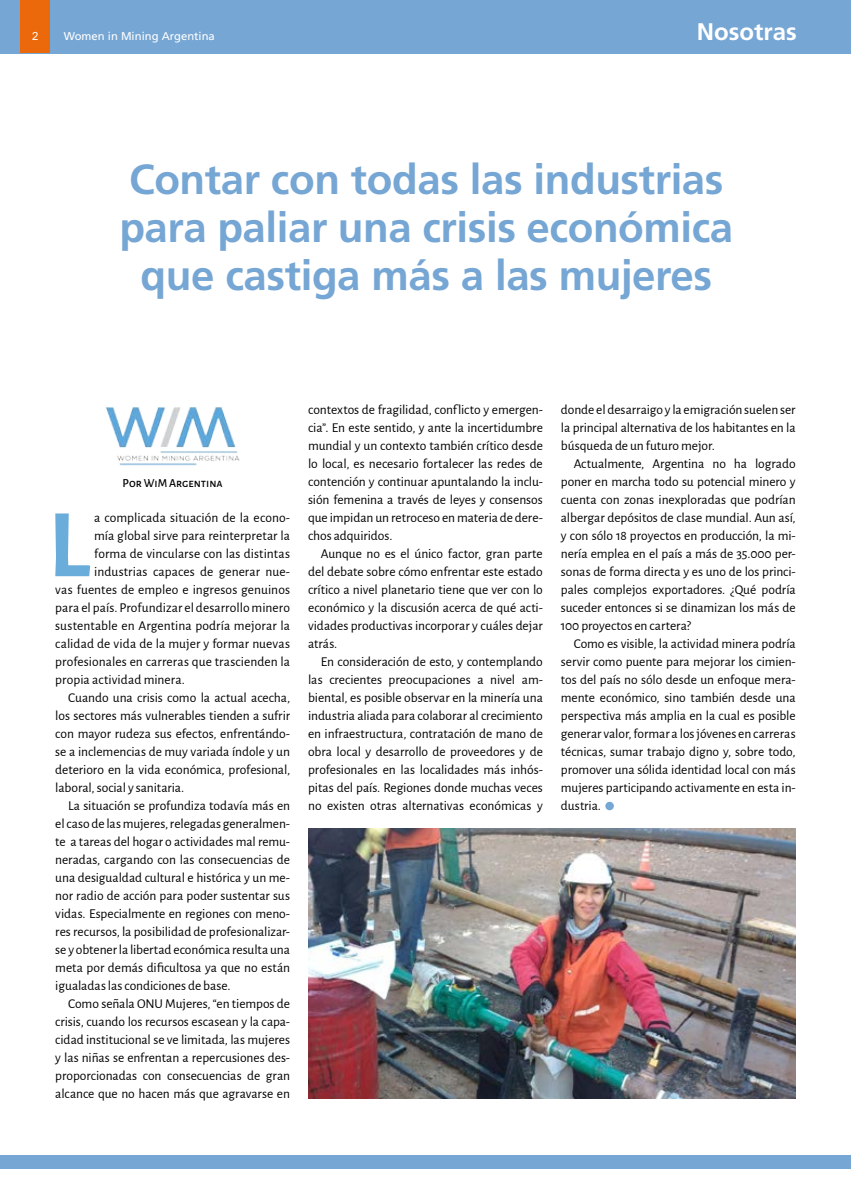
<style>
.page{position:relative;width:851px;height:1191px;background:#fff}
.page>*{position:absolute;margin:0;border:0;box-sizing:border-box;transform-origin:0 0}
.t1{font:700 97.35px "Alegreya Sans";color:#6aacda}
.t2{font:700 42px/48px "Frutiger LT Std";letter-spacing:-.01em;color:#76a6d4;text-align:center}
.t3{font:700 24px "Frutiger LT Std";color:#fff}
.t4{font:13.5px/18px "Alegreya Sans";color:#000;text-align:justify}
.t5{font:500 12px "Alegreya Sans SC";color:#000}
.t6{font:11.25px "Frutiger LT Std";color:#fff}
.t7{font:11.25px "Arial";color:#fff}
</style>
<div class="page">
<div style="left:0;top:0;width:850px;height:53px;background:#76a6d4"></div>
<hr style="left:850px;top:0;width:1px;height:53px;background:#76a6d4">
<div style="left:21px;top:0;width:29px;height:53px;background:#eb690b"></div>
<div style="left:0;top:1155px;width:850px;height:13px;background:#76a6d4"></div>
<div style="left:605px;top:801px;width:8px;height:9px;background:#76a6d4;border-radius:50%"></div>
<img style="left:106px;top:407px;width:134px;height:59px">
<img style="left:308px;top:828px;width:487px;height:270px">
<p class="t7" style="left:32px;top:28px;width:8px">2</p>
<p class="t6" style="left:64px;top:30px;width:152px">Women in Mining Argentina</p>
<h3 class="t3" style="left:696px;top:17px;width:101px">Nosotras</h3>
<h2 class="t2" style="left:119px;top:155px;width:615px">Contar con todas las industrias para paliar una crisis económica que castiga más a las mujeres</h2>
<p class="t5" style="left:123px;top:474px;width:102px">Por WiM Argentina</p>
<h1 class="t1" style="left:48px;top:473px;width:44px">L</h1>
<p class="t4" style="left:94px;top:508px;width:197px">a complicada situación de la econo-</p>
<p class="t4" style="left:94px;top:526px;width:197px">mía global sirve para reinterpretar la</p>
<p class="t4" style="left:94px;top:544px;width:197px">forma de vincularse con las distintas</p>
<p class="t4" style="left:94px;top:562px;width:197px">industrias capaces de generar nue-</p>
<p class="t4" style="left:55px;top:580px;width:236px">vas fuentes de empleo e ingresos genuinos</p>
<p class="t4" style="left:55px;top:598px;width:236px">para el país. Profundizar el desarrollo minero</p>
<p class="t4" style="left:55px;top:616px;width:236px">sustentable en Argentina podría mejorar la</p>
<p class="t4" style="left:55px;top:634px;width:236px">calidad de vida de la mujer y formar nuevas</p>
<p class="t4" style="left:55px;top:652px;width:236px">profesionales en carreras que trascienden la</p>
<p class="t4" style="left:55px;top:670px;width:131px">propia actividad minera.</p>
<p class="t4" style="left:68px;top:688px;width:223px">Cuando una crisis como la actual acecha,</p>
<p class="t4" style="left:55px;top:706px;width:236px">los sectores más vulnerables tienden a sufrir</p>
<p class="t4" style="left:55px;top:724px;width:236px">con mayor rudeza sus efectos, enfrentándo-</p>
<p class="t4" style="left:55px;top:742px;width:236px">se a inclemencias de muy variada índole y un</p>
<p class="t4" style="left:55px;top:760px;width:236px">deterioro en la vida económica, profesional,</p>
<p class="t4" style="left:55px;top:778px;width:130px">laboral, social y sanitaria.</p>
<p class="t4" style="left:68px;top:796px;width:223px">La situación se profundiza todavía más en</p>
<p class="t4" style="left:55px;top:814px;width:236px">el caso de las mujeres, relegadas generalmen-</p>
<p class="t4" style="left:55px;top:832px;width:236px">te a tareas del hogar o actividades mal remu-</p>
<p class="t4" style="left:55px;top:850px;width:236px">neradas, cargando con las consecuencias de</p>
<p class="t4" style="left:55px;top:868px;width:236px">una desigualdad cultural e histórica y un me-</p>
<p class="t4" style="left:55px;top:886px;width:236px">nor radio de acción para poder sustentar sus</p>
<p class="t4" style="left:55px;top:904px;width:236px">vidas. Especialmente en regiones con meno-</p>
<p class="t4" style="left:55px;top:922px;width:236px">res recursos, la posibilidad de profesionalizar-</p>
<p class="t4" style="left:55px;top:940px;width:236px">se y obtener la libertad económica resulta una</p>
<p class="t4" style="left:55px;top:958px;width:236px">meta por demás dificultosa ya que no están</p>
<p class="t4" style="left:55px;top:976px;width:177px">igualadas las condiciones de base.</p>
<p class="t4" style="left:68px;top:994px;width:223px">Como señala ONU Mujeres, “en tiempos de</p>
<p class="t4" style="left:55px;top:1012px;width:236px">crisis, cuando los recursos escasean y la capa-</p>
<p class="t4" style="left:55px;top:1030px;width:236px">cidad institucional se ve limitada, las mujeres</p>
<p class="t4" style="left:55px;top:1048px;width:236px">y las niñas se enfrentan a repercusiones des-</p>
<p class="t4" style="left:55px;top:1066px;width:236px">proporcionadas con consecuencias de gran</p>
<p class="t4" style="left:55px;top:1084px;width:236px">alcance que no hacen más que agravarse en</p>
<p class="t4" style="left:308px;top:400px;width:236px">contextos de fragilidad, conflicto y emergen&shy;cia”. En este sentido, y ante la incertidumbre mundial y un contexto también crítico desde lo local, es necesario fortalecer las redes de contención y continuar apuntalando la inclu&shy;sión femenina a través de leyes y consensos que impidan un retroceso en materia de dere&shy;chos adquiridos.</p>
<p class="t4" style="left:308px;top:544px;width:236px;text-indent:13px">Aunque no es el único factor, gran parte del debate sobre cómo enfrentar este estado crítico a nivel planetario tiene que ver con lo económico y la discusión acerca de qué acti&shy;vidades productivas incorporar y cuáles dejar atrás.</p>
<p class="t4" style="left:308px;top:652px;width:236px;text-indent:13px">En consideración de esto, y contemplando las crecientes preocupaciones a nivel am&shy;biental, es posible observar en la minería una industria aliada para colaborar al crecimiento en infraestructura, contratación de mano de obra local y desarrollo de proveedores y de profesionales en las localidades más inhós&shy;pitas del país. Regiones donde muchas veces no existen otras alternativas económicas y</p>
<p class="t4" style="left:561px;top:400px;width:236px">donde el desarraigo y la emigración suelen ser la principal alternativa de los habitantes en la búsqueda de un futuro mejor.</p>
<p class="t4" style="left:561px;top:454px;width:236px;text-indent:13px">Actualmente, Argentina no ha logrado poner en marcha todo su potencial minero y cuenta con zonas inexploradas que podrían albergar depósitos de clase mundial. Aun así, y con sólo 18 proyectos en producción, la mi&shy;nería emplea en el país a más de 35.000 per&shy;sonas de forma directa y es uno de los princi&shy;pales complejos exportadores. ¿Qué podría suceder entonces si se dinamizan los más de 100 proyectos en cartera?</p>
<p class="t4" style="left:561px;top:634px;width:236px;text-indent:13px">Como es visible, la actividad minera podría servir como puente para mejorar los cimien&shy;tos del país no sólo desde un enfoque mera&shy;mente económico, sino también desde una perspectiva más amplia en la cual es posible generar valor, formar a los jóvenes en carreras técnicas, sumar trabajo digno y, sobre todo, promover una sólida identidad local con más mujeres participando activamente en esta in&shy;dustria.</p>
</div>
